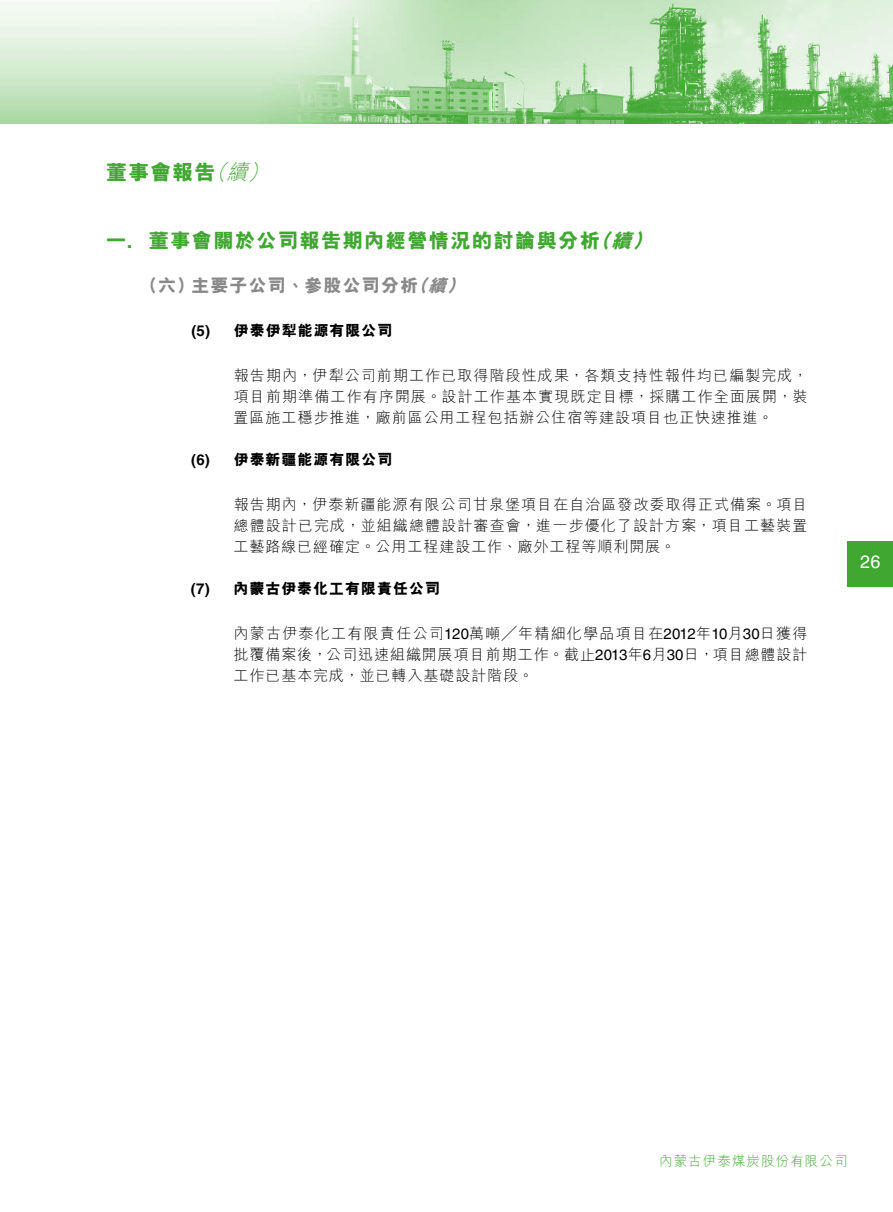
<style>
.page{position:relative;width:893px;height:1212px;background:#fff}
.page>*{position:absolute;margin:0;border:0;box-sizing:border-box;transform-origin:0 0}
.t1{font:800 21px "M Hei HK";letter-spacing:.05em;color:#40a731}
.t2{font:italic 300 21px "M Hei HK";color:#40a731}
.t3{font:800 20.25px "M Hei HK";letter-spacing:.065em;color:#40a731}
.t4{font:italic 800 20.25px "M Hei HK";color:#40a731}
.t5{font:800 18px "M Hei HK";letter-spacing:.065em;color:#898989}
.t6{font:italic 800 18px "M Hei HK";color:#898989}
.t7{font:18px "Helvetica LT Std";color:#fff}
.t8{font:300 15px/21px "M Hei HK";letter-spacing:.065em;color:#000;text-align:justify}
.t9{font:800 15px "M Hei HK";letter-spacing:.065em;color:#000}
.t10{font:700 15px "Helvetica LT Std";color:#000}
.t11{font:300 13.5px "M Hei HK";letter-spacing:.08em;color:#40a731}
.s1{font-family:"Helvetica LT Std";font-weight:700}
.s2{font-family:"Helvetica LT Std";font-weight:400}
</style>
<div class="page">
<div style="left:848px;top:541px;width:45px;height:46px;background:#40a731"></div>
<img style="left:1px;top:0;width:892px;height:123px">
<img style="left:0;top:0;width:1px;height:123px">
<h1 class="t2" style="left:226px;top:162px;width:28px">續</h1>
<h1 class="t2" style="left:205px;top:162px;width:28px">（</h1>
<h1 class="t2" style="left:247px;top:162px;width:28px">(</h1>
<h1 class="t1" style="left:106px;top:162px;width:111px">董事會報告</h1>
<h2 class="t3" style="left:106px;top:230px;width:28px">一<span class="s1">.</span></h2>
<h2 class="t3" style="left:149px;top:230px;width:453px">董事會關於公司報告期內經營情況的討論與分析</h2>
<h2 class="t4" style="left:591px;top:230px;width:27px">（</h2>
<h2 class="t4" style="left:632px;top:230px;width:27px">(</h2>
<h2 class="t4" style="left:611px;top:230px;width:27px">續</h2>
<p class="t5" style="left:140px;top:277px;width:56px">（六）</p>
<p class="t6" style="left:410px;top:277px;width:24px">（</p>
<p class="t6" style="left:446px;top:277px;width:24px">(</p>
<p class="t5" style="left:191px;top:277px;width:228px">主要子公司、參股公司分析</p>
<p class="t6" style="left:428px;top:277px;width:24px">續</p>
<p class="t10" style="left:191px;top:322px;width:20px">)5(</p>
<p class="t10" style="left:191px;top:451px;width:20px">)6(</p>
<p class="t10" style="left:191px;top:580px;width:20px">)7(</p>
<p class="t9" style="left:234px;top:323px;width:160px">伊泰伊犁能源有限公司</p>
<p class="t8" style="left:234px;top:365px;width:576px">報告期內，伊犁公司前期工作已取得階段性成果，各類支持性報件均已編製完成，項目前期準備工作有序開展。設計工作基本實現既定目標，採購工作全面展開，裝置區施工穩步推進，廠前區公用工程包括辦公住宿等建設項目也正快速推進。</p>
<p class="t9" style="left:234px;top:452px;width:160px">伊泰新疆能源有限公司</p>
<p class="t8" style="left:233px;top:494px;width:576px">報告期內，伊泰新疆能源有限公司甘泉堡項目在自治區發改委取得正式備案。項目總體設計已完成，並組織總體設計審查會，進一步優化了設計方案，項目工藝裝置工藝路線已經確定。公用工程建設工作、廠外工程等順利開展。</p>
<p class="t9" style="left:233px;top:581px;width:208px">內蒙古伊泰化工有限責任公司</p>
<p class="t8" style="left:233px;top:623px;width:576px">內蒙古伊泰化工有限責任公司<span class="s2">120</span>萬噸╱年精細化學品項目在<span class="s2">2012</span>年<span class="s2">10</span>月<span class="s2">30</span>日獲得批覆備案後，公司迅速組織開展項目前期工作。截止<span class="s2">2013</span>年月<span class="s2">6 30</span>日，項目總體設計工作已基本完成，並已轉入基礎設計階段。</p>
<p class="t7" style="left:860px;top:551px;width:22px">26</p>
<p class="t11" style="left:659px;top:1154px;width:190px">內蒙古伊泰煤炭股份有限公司</p>
</div>
